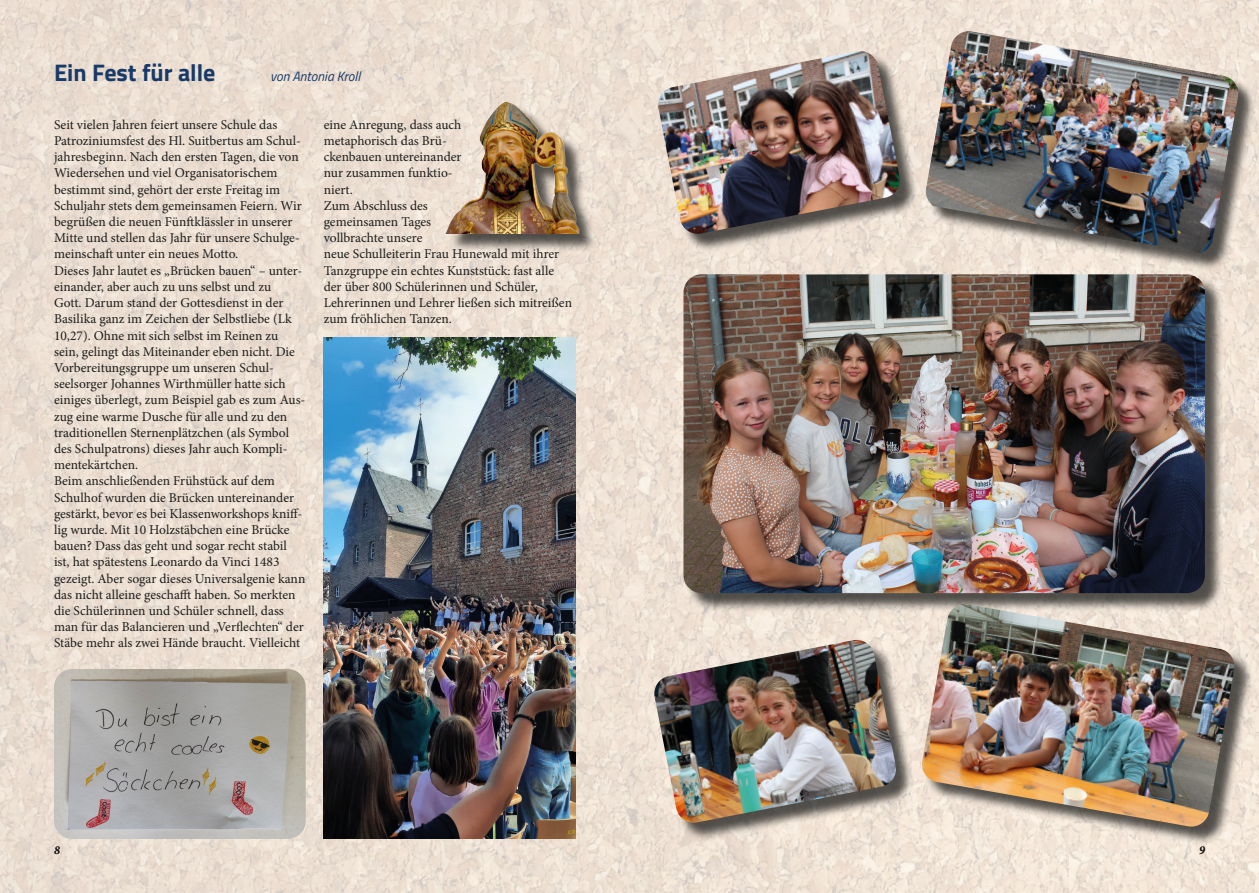
<style>
.page{position:relative;width:1259px;height:893px;background:#fff}
.page>*{position:absolute;margin:0;border:0;box-sizing:border-box;transform-origin:0 0}
.t1{font:700 24px "Titillium Web";color:#183a68}
.t2{font:13.5px/16.2px "Minion Pro";color:#1d1d1b}
.t3{font:italic 13.5px "Titillium Web";color:#183a68}
.t4{font:italic 600 12px "Minion Pro";color:#1d1d1b}
</style>
<div class="page">
<img style="left:0;top:0;width:1259px;height:893px">
<div style="left:449px;top:105px;width:148px;height:147px;background:#1d1d1b;opacity:.75"></div>
<img style="left:421px;top:100px;width:162px;height:133px">
<div style="left:928px;top:34px;width:328px;height:237px;background:#1d1d1b;opacity:.75"></div>
<img style="left:925px;top:31px;width:314px;height:222px">
<div style="left:686px;top:277px;width:537px;height:335px;background:#1d1d1b;opacity:.75"></div>
<img style="left:683px;top:274px;width:522px;height:319px">
<div style="left:660px;top:53px;width:258px;height:199px;background:#1d1d1b;opacity:.75"></div>
<img style="left:656px;top:51px;width:245px;height:184px">
<div style="left:924px;top:607px;width:329px;height:238px;background:#1d1d1b;opacity:.75"></div>
<img style="left:920px;top:604px;width:315px;height:224px">
<div style="left:656px;top:642px;width:258px;height:199px;background:#1d1d1b;opacity:.75"></div>
<img style="left:653px;top:640px;width:244px;height:184px">
<img style="left:324px;top:337px;width:251px;height:502px">
<img style="left:54px;top:669px;width:252px;height:170px">
<p class="t1" style="left:54px;top:54px;width:163px">Ein Fest für alle</p>
<p class="t3" style="left:270px;top:67px;width:92px">von Antonia Kroll</p>
<p class="t2" style="left:54px;top:117px;width:249px">Seit vielen Jahren feiert unsere Schule das Patroziniumsfest des Hl. Suitbertus am Schul&shy;jahresbeginn. Nach den ersten Tagen, die von Wiedersehen und viel Organisatorischem bestimmt sind, gehört der erste Freitag im Schuljahr stets dem gemeinsamen Feiern. Wir begrüßen die neuen Fünftklässler in unserer Mitte und stellen das Jahr für unsere Schulge&shy;meinschaft unter ein neues Motto.</p>
<p class="t2" style="left:54px;top:262px;width:253px">Dieses Jahr lautet es „Brücken bauen“ – unter&shy;einander, aber auch zu uns selbst und zu<br>Gott. Darum stand der Gottesdienst in der Basilika ganz im Zeichen der Selbstliebe (Lk 10,27). Ohne mit sich selbst im Reinen zu sein, gelingt das Miteinander eben nicht. Die Vorbereitungsgruppe um unseren Schul&shy;seelsorger Johannes Wirthmüller hatte sich einiges überlegt, zum Beispiel gab es zum Aus&shy;zug eine warme Dusche für alle und zu den traditionellen Sternenplätzchen (als Symbol des Schulpatrons) dieses Jahr auch Kompli&shy;mentekärtchen.</p>
<p class="t2" style="left:54px;top:473px;width:253px">Beim anschließenden Frühstück auf dem Schulhof wurden die Brücken untereinander gestärkt, bevor es bei Klassenworkshops kniff&shy;lig wurde. Mit 10 Holzstäbchen eine Brücke bauen? Dass das geht und sogar recht stabil ist, hat spätestens Leonardo da Vinci 1483 gezeigt. Aber sogar dieses Universalgenie kann das nicht alleine geschafft haben. So merkten die Schülerinnen und Schüler schnell, dass man für das Balancieren und „Verflechten“ der Stäbe mehr als zwei Hände braucht. Vielleicht</p>
<p class="t2" style="left:324px;top:117px;width:139px">eine Anregung, dass auch metaphorisch das Brü&shy;ckenbauen untereinander nur zusammen funktio&shy;niert.</p>
<p class="t2" style="left:324px;top:198px;width:250px">Zum Abschluss des<br>gemeinsamen Tages<br>vollbrachte unsere<br>neue Schulleiterin Frau Hunewald mit ihrer<br>Tanzgruppe ein echtes Kunststück: fast alle der über 800 Schülerinnen und Schüler,<br>Lehrerinnen und Lehrer ließen sich mitreißen zum fröhlichen Tanzen.</p>
<p class="t4" style="left:54px;top:842px;width:7px">8</p>
<p class="t4" style="left:1199px;top:842px;width:7px">9</p>
</div>
